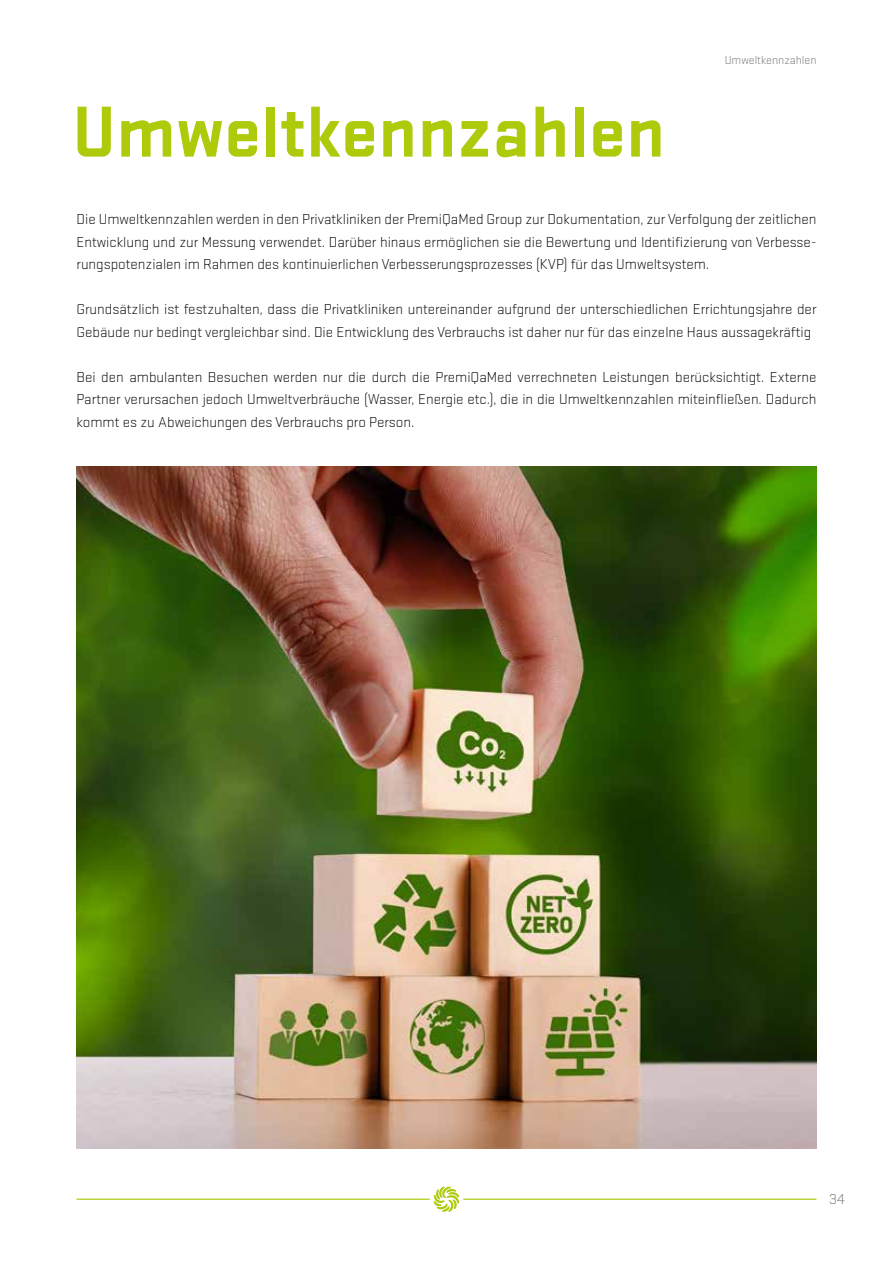
<style>
.page{position:relative;width:893px;height:1263px;background:#fff}
.page>*{position:absolute;margin:0;border:0;box-sizing:border-box;transform-origin:0 0}
.t1{font:700 75px "Stratum 2";color:#afca0b}
.t2{font:300 15px/22.5px "Stratum 2";color:#000;text-align:justify}
.t3{font:300 15px "Stratum 2";color:#706f6f}
.t4{font:300 12px "Stratum 2";color:#706f6f}
</style>
<div class="page">
<hr style="left:77px;top:1198px;width:739px;height:2px;background:#afca0b">
<div style="left:430px;top:1182px;width:33px;height:34px;background:#fff;border-radius:50%"></div>
<svg style="left:434px;top:1186px;width:25px;height:26px"></svg>
<img style="left:77px;top:466px;width:739px;height:682px">
<h1 class="t1" style="left:72px;top:80px;width:595px">Umweltkennzahlen</h1>
<p class="t4" style="left:725px;top:53px;width:93px">Umweltkennzahlen</p>
<p class="t2" style="left:77px;top:208px;width:741px">Die Umweltkennzahlen werden in den Privatkliniken der PremiQaMed Group zur Dokumentation, zur Verfolgung der zeitlichen Entwicklung und zur Messung verwendet. Darüber hinaus ermöglichen sie die Bewertung und Identifizierung von Verbesse&shy;rungspotenzialen im Rahmen des kontinuierlichen Verbesserungsprozesses (KVP) für das Umweltsystem.</p>
<p class="t2" style="left:77px;top:298px;width:741px">Grundsätzlich ist festzuhalten, dass die Privatkliniken untereinander aufgrund der unterschiedlichen Errichtungsjahre der<br>Gebäude nur bedingt vergleichbar sind. Die Entwicklung des Verbrauchs ist daher nur für das einzelne Haus aussagekräftig</p>
<p class="t2" style="left:77px;top:365px;width:741px">Bei den ambulanten Besuchen werden nur die durch die PremiQaMed verrechneten Leistungen berücksichtigt. Externe Partner verursachen jedoch Umweltverbräuche (Wasser, Energie etc.), die in die Umweltkennzahlen miteinfließen. Dadurch kommt es zu Abweichungen des Verbrauchs pro Person.</p>
<p class="t3" style="left:829px;top:1190px;width:17px">34</p>
</div>
